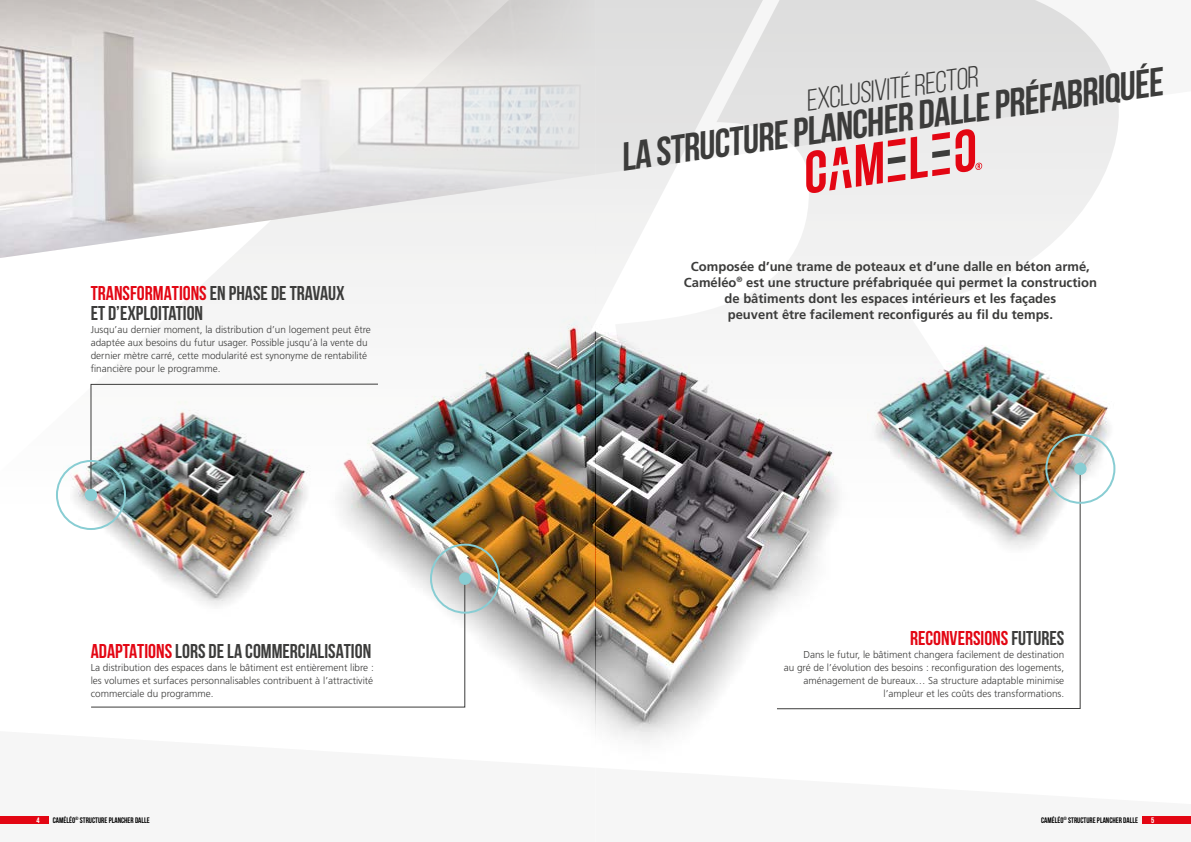
<style>
.page{position:relative;width:1191px;height:842px;background:#fff}
.page>*{position:absolute;margin:0;border:0;box-sizing:border-box;transform-origin:0 0}
.t1{font:700 40px "Bebas Neue";color:#3c3c3b}
.t2{font:30px "Bebas Neue";color:#3c3c3b}
.t3{font:700 20px/20px "Bebas Neue";color:#3c3c3b}
.t4{font:700 20px "Bebas Neue";color:#e30613}
.t5{font:700 13px/16px "Frutiger LT Pro";color:#3c3c3b;text-align:center}
.t6{font:300 10px/13px "Frutiger LT Pro";color:#3c3c3b}
.t7{font:700 8px "Bebas Neue";color:#000}
.t8{font:700 8px "Bebas Neue";color:#fff}
.t9{font:700 4.7px "Bebas Neue";color:#000}
.s1{color:#e30613}
.s2{color:#3c3c3b}
</style>
<div class="page">
<img style="left:595px;top:331px;width:20px;height:403px">
<svg style="left:595px;top:0;width:20px;height:304px"></svg>
<svg style="left:615px;top:0;width:504px;height:742px"></svg>
<img style="left:56px;top:258px;width:539px;height:461px">
<img style="left:0;top:0;width:595px;height:258px">
<img style="left:90px;top:384px;width:288px;height:111px">
<div style="left:56px;top:460px;width:70px;height:70px;border:2px solid #88cdd3;border-radius:50%"></div>
<div style="left:85px;top:489px;width:12px;height:12px;background:#88cdd3;border-radius:50%"></div>
<div style="left:85px;top:489px;width:12px;height:12px;border:1px solid #88cdd3;border-radius:50%"></div>
<svg style="left:91px;top:578px;width:374px;height:129px"></svg>
<div style="left:430px;top:544px;width:70px;height:70px;border:2px solid #88cdd3;border-radius:50%"></div>
<div style="left:459px;top:573px;width:12px;height:11px;background:#88cdd3;border-radius:50%"></div>
<div style="left:459px;top:572px;width:12px;height:13px;border:1px solid #88cdd3;border-radius:50%"></div>
<svg style="left:776px;top:468px;width:304px;height:241px"></svg>
<div style="left:1045px;top:434px;width:70px;height:70px;border:2px solid #88cdd3;border-radius:50%"></div>
<div style="left:1074px;top:463px;width:12px;height:11px;background:#88cdd3;border-radius:50%"></div>
<div style="left:1074px;top:463px;width:12px;height:12px;border:1px solid #88cdd3;border-radius:50%"></div>
<svg style="left:806px;top:141px;width:76px;height:53px;background:#e8878d"></svg>
<svg style="left:888px;top:132px;width:61px;height:50px;background:#dea9ac"></svg>
<svg style="left:955px;top:128px;width:27px;height:45px"></svg>
<div style="left:1142px;top:816px;width:49px;height:7px;background:#e30613"></div>
<div style="left:0;top:816px;width:48px;height:7px;background:#e30613"></div>
<h3 class="t3" style="left:91px;top:283px;width:255px"><span class="s1">TRANSFORMATIONS</span> EN PHASE DE TRAVAUX<br>ET D’EXPLOITATION</h3>
<p class="t6" style="left:91px;top:323px;width:282px">Jusqu’au dernier moment, la distribution d’un logement peut être adaptée aux besoins du futur usager. Possible jusqu’à la vente du dernier mètre carré, cette modularité est synonyme de rentabilité financière pour le programme.</p>
<h3 class="t3" style="left:91px;top:641px;width:282px"><span class="s1">ADAPTATIONS</span> LORS DE LA COMMERCIALISATION</h3>
<p class="t6" style="left:91px;top:661px;width:284px;text-align:justify">La distribution des espaces dans le bâtiment est entièrement libre : les volumes et surfaces personnalisables contribuent à l’attractivité commerciale du programme.</p>
<h1 class="t1" style="left:617px;top:136px;width:548px;rotate:-8deg">LA STRUCTURE PLANCHER DALLE PRÉFABRIQUÉE</h1>
<h2 class="t2" style="left:803px;top:85px;width:175px;rotate:-8deg">EXCLUSIVITÉ RECTOR</h2>
<p class="t5" style="left:684px;top:258px;width:415px">Composée d’une trame de poteaux et d’une dalle en béton armé, Caméléo<sup>®</sup> est une structure préfabriquée qui permet la construction de bâtiments dont les espaces intérieurs et les façades<br>peuvent être facilement reconfigurés au fil du temps.</p>
<h3 class="t4" style="left:910px;top:627px;width:156px">RECONVERSIONS <span class="s2">FUTURES</span></h3>
<p class="t6" style="left:783px;top:648px;width:282px;text-align:right">Dans le futur, le bâtiment changera facilement de destination<br>au gré de l’évolution des besoins : reconfiguration des logements, aménagement de bureaux… Sa structure adaptable minimise l’ampleur et les coûts des transformations.</p>
<p class="t7" style="left:53px;top:815px;width:24px">CAMÉLÉO</p>
<p class="t7" style="left:1068px;top:815px;width:71px">STRUCTURE PLANCHER DALLE</p>
<p class="t7" style="left:1041px;top:815px;width:24px">CAMÉLÉO</p>
<p class="t8" style="left:1151px;top:815px;width:5px">5</p>
<p class="t9" style="left:75px;top:816px;width:5px">®</p>
<p class="t9" style="left:1063px;top:816px;width:5px">®</p>
<p class="t8" style="left:37px;top:815px;width:5px">4</p>
<p class="t7" style="left:80px;top:815px;width:71px">STRUCTURE PLANCHER DALLE</p>
</div>
